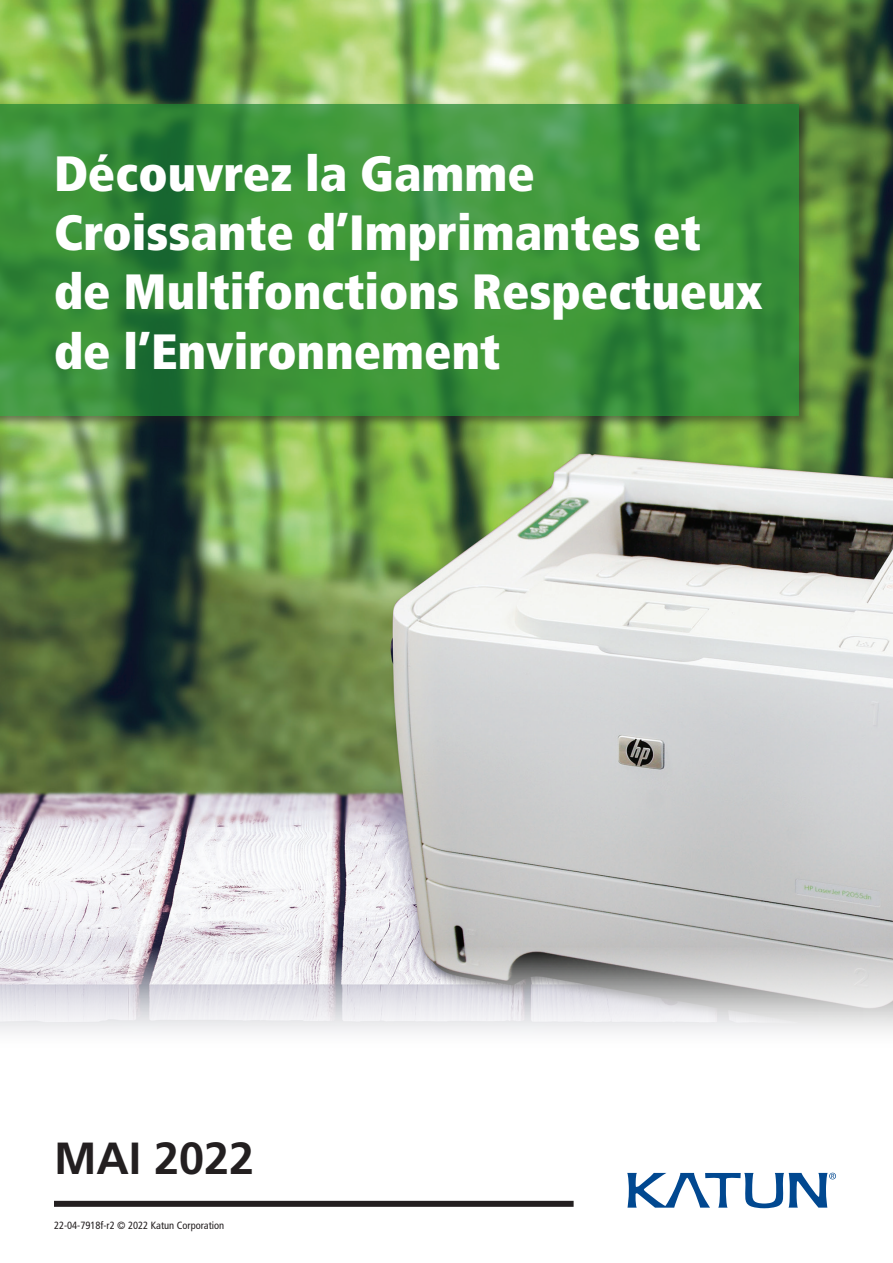
<style>
.page{position:relative;width:893px;height:1263px;background:#fff}
.page>*{position:absolute;margin:0;border:0;box-sizing:border-box;transform-origin:0 0}
.t1{font:900 condensed 49.5px/59.4px "Frutiger";color:#fff}
.t2{font:700 45px "Frutiger";color:#231f20}
.t3{font:condensed 10.5px "Frutiger";color:#231f20}
</style>
<div class="page">
<img style="left:0;top:0;width:893px;height:1032px">
<div style="left:0;top:101px;width:811px;height:328px;background:#231f20;opacity:.75"></div>
<svg style="left:0;top:104px;width:799px;height:312px;background:#3a8f3a"></svg>
<svg style="left:627px;top:1173px;width:209px;height:35px"></svg>
<div style="left:54px;top:1201px;width:520px;height:6px;background:#231f20"></div>
<p class="t1" style="left:54px;top:143px;width:710px">Découvrez la Gamme<br>Croissante d’Imprimantes et de Multifonctions Respectueux de l’Environnement</p>
<p class="t2" style="left:54px;top:1132px;width:202px">MAI 2022</p>
<p class="t3" style="left:54px;top:1219px;width:172px">22-04-7918f-r2 © 2022 Katun Corporation</p>
</div>
